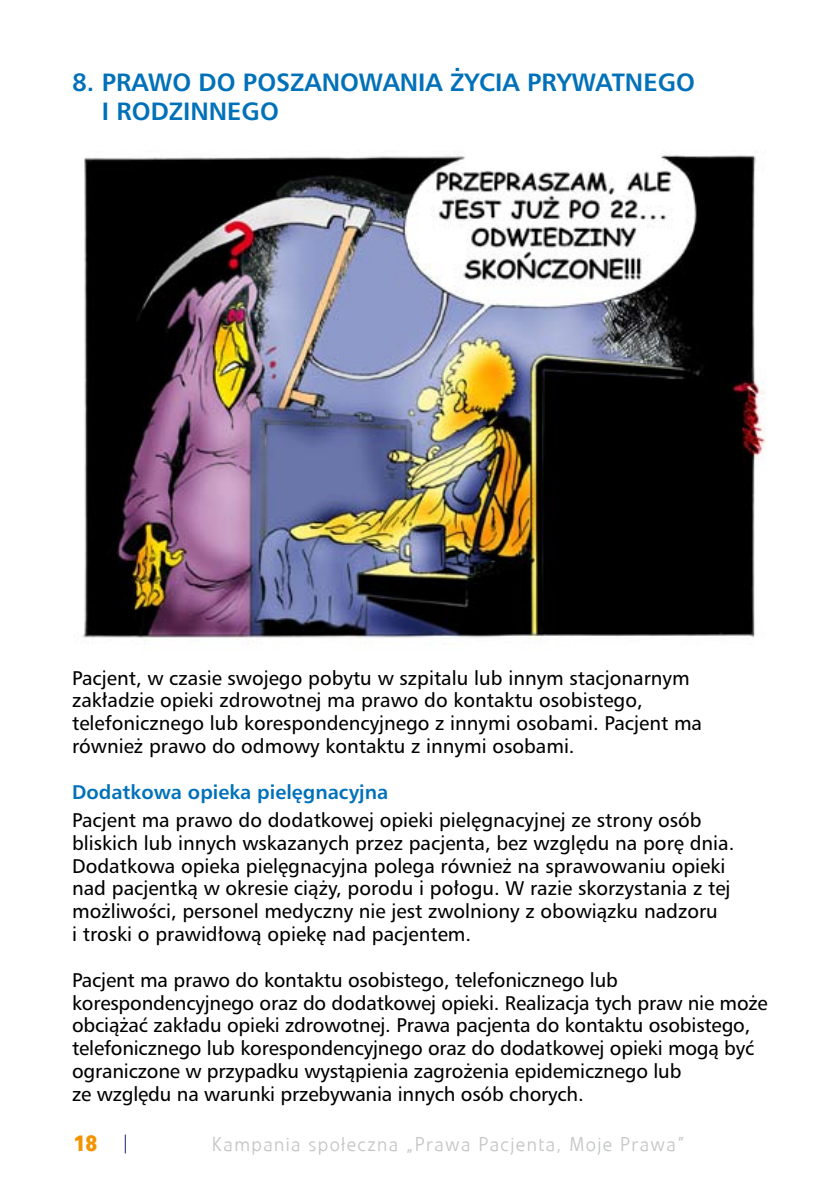
<style>
.page{position:relative;width:840px;height:1191px;background:#fff}
.page>*{position:absolute;margin:0;border:0;box-sizing:border-box;transform-origin:0 0}
.t1{font:700 24px/28.8px "Humnst 777 PL";color:#0071b9}
.t2{font:22px "Veto Pl";color:#f29400}
.t3{font:300 20px "Veto Pl";letter-spacing:.07em;color:#c5c6c8}
.t4{font:19px/22.8px "Humnst 777 PL";color:#000}
.t5{font:700 19px "Humnst 777 PL";color:#0071b9}
</style>
<div class="page">
<svg style="left:125px;top:1134px;width:1px;height:19px"></svg>
<img style="left:82px;top:154px;width:684px;height:497px">
<p class="t1" style="left:102px;top:68px;width:594px;text-indent:-30px">8. PRAWO DO POSZANOWANIA ŻYCIA PRYWATNEGO<br>I RODZINNEGO</p>
<p class="t4" style="left:72px;top:666px;width:631px">Pacjent, w czasie swojego pobytu w szpitalu lub innym stacjonarnym zakładzie opieki zdrowotnej ma prawo do kontaktu osobistego, telefonicznego lub korespondencyjnego z innymi osobami. Pacjent ma również prawo do odmowy kontaktu z innymi osobami.</p>
<p class="t5" style="left:72px;top:779px;width:317px">Dodatkowa opieka pielęgnacyjna</p>
<p class="t4" style="left:72px;top:808px;width:663px">Pacjent ma prawo do dodatkowej opieki pielęgnacyjnej ze strony osób bliskich lub innych wskazanych przez pacjenta, bez względu na porę dnia.<br>Dodatkowa opieka pielęgnacyjna polega również na sprawowaniu opieki nad pacjentką w okresie ciąży, porodu i połogu. W razie skorzystania z tej możliwości, personel medyczny nie jest zwolniony z obowiązku nadzoru<br>i troski o prawidłową opiekę nad pacjentem.</p>
<p class="t4" style="left:72px;top:968px;width:697px">Pacjent ma prawo do kontaktu osobistego, telefonicznego lub korespondencyjnego oraz do dodatkowej opieki. Realizacja tych praw nie może obciążać zakładu opieki zdrowotnej. Prawa pacjenta do kontaktu osobistego, telefonicznego lub korespondencyjnego oraz do dodatkowej opieki mogą być ograniczone w przypadku wystąpienia zagrożenia epidemicznego lub<br>ze względu na warunki przebywania innych osób chorych.</p>
<p class="t2" style="left:73px;top:1129px;width:24px">18</p>
<p class="t3" style="left:212px;top:1132px;width:474px">Kampania społeczna „Prawa Pacjenta, Moje Prawa”</p>
</div>
